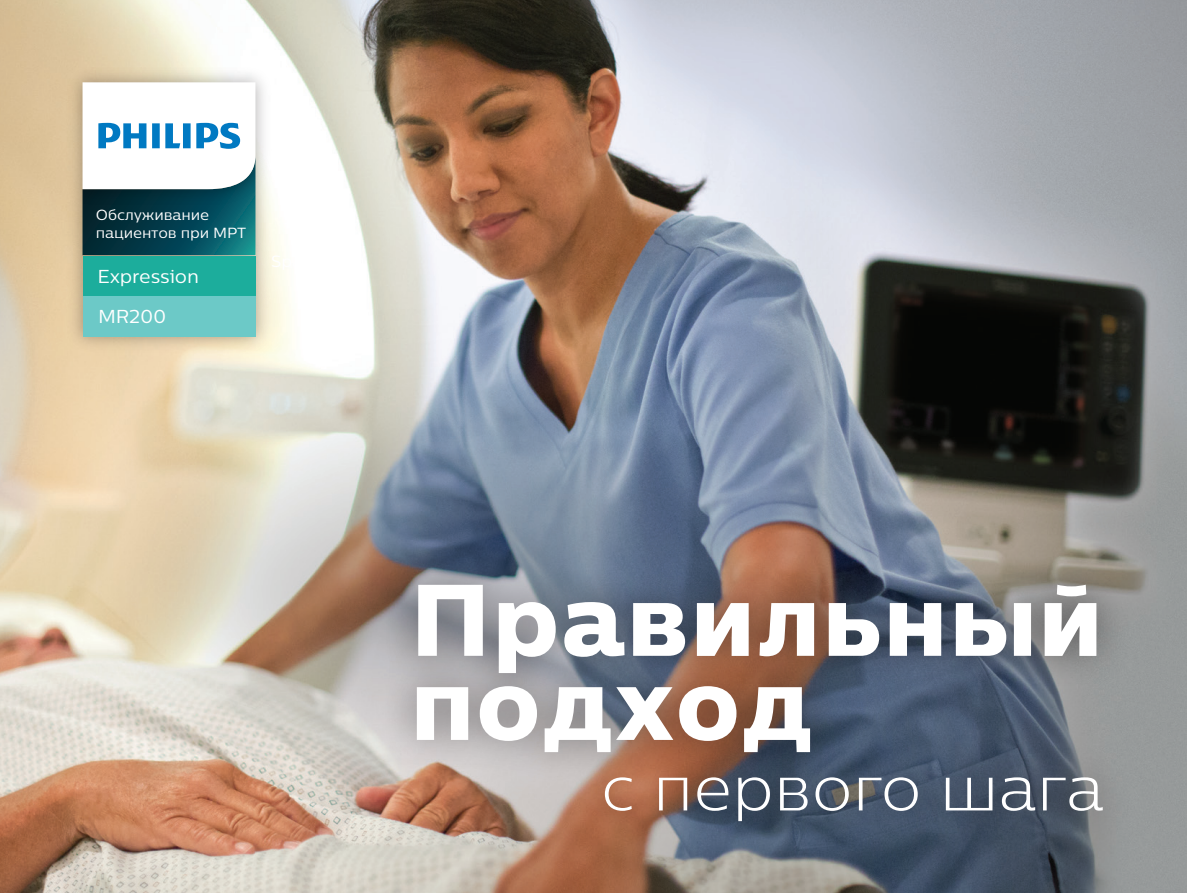
<style>
.page{position:relative;width:1187px;height:893px;background:#fff}
.page>*{position:absolute;margin:0;border:0;box-sizing:border-box;transform-origin:0 0}
.t1{font:101.4px/84.2px "Centrale Sans Pro X Bold";letter-spacing:.02em;color:#fff}
.t2{font:300 62.85px "Centrale Sans Pro";color:#fff}
.t3{font:18.75px/39.9px "Centrale Sans Pro";letter-spacing:-.01em;color:#fff}
.t4{font:14.7px/17.5px "Centrale Sans Pro";letter-spacing:-.01em;color:#fff}
</style>
<div class="page">
<img style="left:0;top:0;width:1186px;height:893px">
<div style="left:381px;top:549px;width:752px;height:303px;background:#231f20;opacity:.5"></div>
<img style="left:62px;top:210px;width:214px;height:148px">
<img style="left:62px;top:62px;width:214px;height:148px">
<img style="left:62px;top:234px;width:214px;height:83px">
<div style="left:82px;top:255px;width:173px;height:41px;background:#1cad9c"></div>
<div style="left:82px;top:296px;width:173px;height:41px;background:#6cc9c7"></div>
<svg style="left:82px;top:82px;width:173px;height:173px"></svg>
<p class="t4" style="left:96px;top:206px;width:152px">Обслуживание пациентов при МРТ</p>
<p class="t3" style="left:97px;top:256px;width:103px">Expression<br>MR200</p>
<h1 class="t1" style="left:410px;top:575px;width:694px">Правильный подход</h1>
<h2 class="t2" style="left:601px;top:749px;width:505px">с первого шага</h2>
</div>
